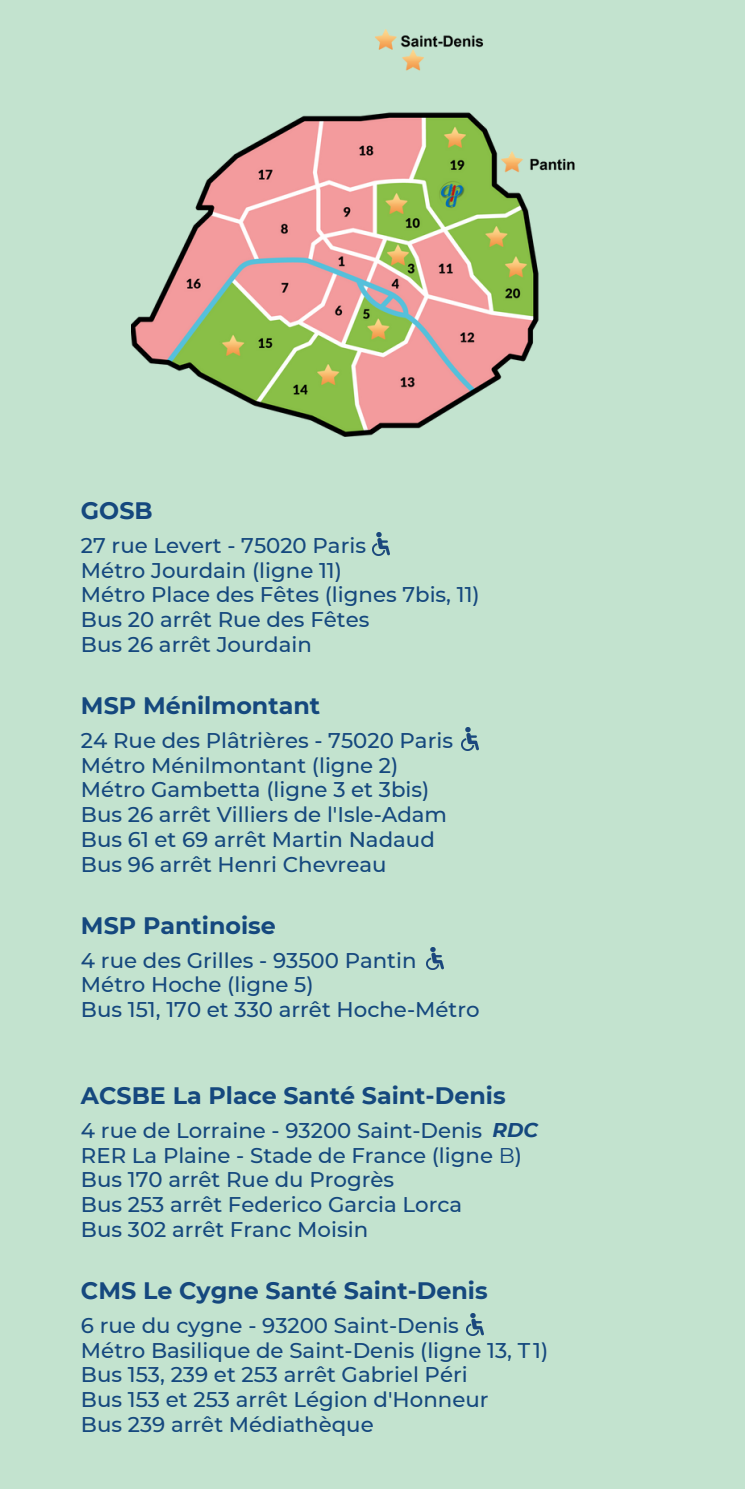
<style>
.page{position:relative;width:745px;height:1489px;background:#fff}
.page>*{position:absolute;margin:0;border:0;box-sizing:border-box;transform-origin:0 0}
.t1{font:700 23.75px "Montserrat";color:#15487e}
.t2{font:500 21.25px/24.8px "Montserrat";color:#15487e}
.t3{font:italic 700 20px "Montserrat";color:#15487e}
.s1{font-weight:400}
</style>
<div class="page">
<div style="left:0;top:0;width:744px;height:1489px;background:#c3e3cf"></div>
<img style="left:466px;top:1313px;width:17px;height:22px">
<img style="left:461px;top:728px;width:17px;height:22px">
<img style="left:373px;top:533px;width:16px;height:22px">
<img style="left:131px;top:30px;width:444px;height:407px">
<img style="left:426px;top:947px;width:17px;height:22px">
<p class="t1" style="left:81px;top:496px;width:73px">GOSB</p>
<p class="t2" style="left:81px;top:533px;width:400px">27 rue Levert - 75020 Paris<br>Métro Jourdain (ligne 11)<br>Métro Place des Fêtes (lignes 7bis, 11)<br>Bus 20 arrêt Rue des Fêtes<br>Bus 26 arrêt Jourdain</p>
<p class="t1" style="left:81px;top:691px;width:241px">MSP Ménilmontant</p>
<p class="t2" style="left:81px;top:728px;width:373px">24 Rue des Plâtrières - 75020 Paris<br>Métro Ménilmontant (ligne 2)<br>Métro Gambetta (ligne 3 et 3bis)<br>Bus 26 arrêt Villiers de l'Isle-Adam<br>Bus 61 et 69 arrêt Martin Nadaud<br>Bus 96 arrêt Henri Chevreau</p>
<p class="t1" style="left:81px;top:911px;width:196px">MSP Pantinoise</p>
<p class="t2" style="left:81px;top:947px;width:400px">4 rue des Grilles - 93500 Pantin<br>Métro Hoche (ligne 5)<br>Bus 151, 170 et 330 arrêt Hoche-Métro</p>
<p class="t1" style="left:81px;top:1081px;width:426px">ACSBE La Place Santé Saint-Denis</p>
<p class="t2" style="left:81px;top:1118px;width:442px">4 rue de Lorraine - 93200 Saint-Denis<br>RER La Plaine - Stade de France (ligne <span class="s1">B</span>)<br>Bus 170 arrêt Rue du Progrès<br>Bus 253 arrêt Federico Garcia Lorca<br>Bus 302 arrêt Franc Moisin</p>
<p class="t3" style="left:492px;top:1118px;width:47px">RDC</p>
<p class="t1" style="left:81px;top:1276px;width:408px">CMS Le Cygne Santé Saint-Denis</p>
<p class="t2" style="left:81px;top:1313px;width:468px">6 rue du cygne - 93200 Saint-Denis<br>Métro Basilique de Saint-Denis (ligne 13, T1)<br>Bus 153, 239 et 253 arrêt Gabriel Péri<br>Bus 153 et 253 arrêt Légion d'Honneur<br>Bus 239 arrêt Médiathèque</p>
</div>
